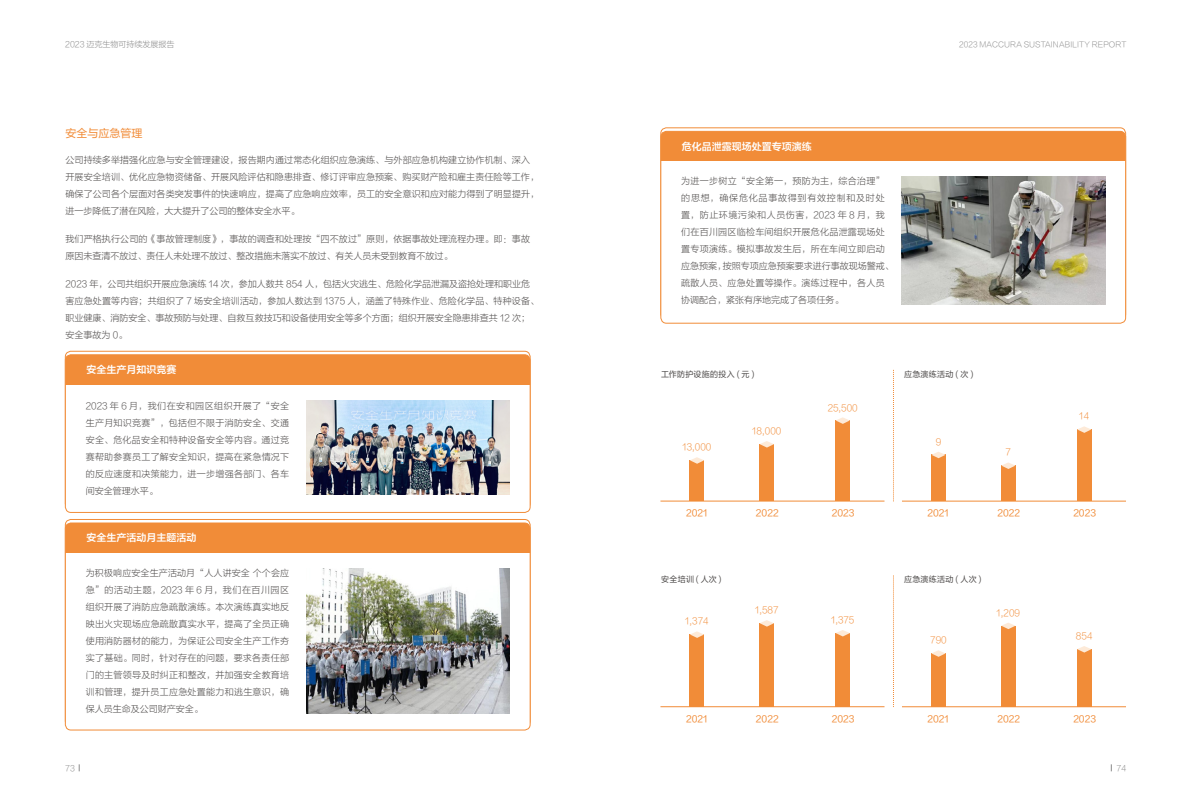
<style>
.page{position:relative;width:1191px;height:808px;background:#fff}
.page>*{position:absolute;margin:0;border:0;box-sizing:border-box;transform-origin:0 0}
.t1{font:11px "FZLTHJW GB1 0";color:#f18c38}
.t2{font:10px "FZLTZCHJW GB1 0";color:#fff}
.t3{font:9px/17px "FZLTXHJW GB1 0";letter-spacing:.015em;color:#4c4948}
.t4{font:9px "FZLTHJW GB1 0";color:#f18c38}
.t5{font:9px "FZLTXHJW GB1 0";color:#f18c38}
.t6{font:8px "FZLTHJW GB1 0";letter-spacing:.03em;color:#4c4948}
.t7{font:8px "FZLTXHJW GB1 0";color:#8a8a8a}
.t8{font:7.5px "FZLTXHJW GB1 0";letter-spacing:.015em;color:#8a8a8a}
</style>
<div class="page">
<div style="left:65px;top:523px;width:465px;height:30px;background:#f18c38"></div>
<div style="left:65px;top:355px;width:465px;height:30px;background:#f18c38"></div>
<div style="left:661px;top:131px;width:464px;height:29px;background:#f18c38"></div>
<div style="left:65px;top:523px;width:465px;height:207px;border:1px solid #f18c38;border-radius:6px"></div>
<div style="left:65px;top:354px;width:465px;height:159px;border:1px solid #f18c38;border-radius:6px"></div>
<div style="left:660px;top:131px;width:465px;height:192px;border:1px solid #f18c38;border-radius:6px"></div>
<img style="left:306px;top:568px;width:204px;height:145px">
<img style="left:306px;top:401px;width:204px;height:94px">
<img style="left:901px;top:177px;width:204px;height:128px">
<hr style="left:660px;top:706px;width:224px;height:1px;background:#f18c38">
<hr style="left:902px;top:706px;width:224px;height:1px;background:#f18c38">
<div style="left:690px;top:634px;width:14px;height:72px;background:#f18c38"></div>
<div style="left:931px;top:653px;width:14px;height:53px;background:#f18c38"></div>
<div style="left:759px;top:623px;width:15px;height:83px;background:#f18c38"></div>
<div style="left:1001px;top:626px;width:14px;height:81px;background:#f18c38"></div>
<div style="left:835px;top:633px;width:15px;height:74px;background:#f18c38"></div>
<div style="left:1077px;top:649px;width:14px;height:58px;background:#f18c38"></div>
<svg style="left:893px;top:575px;width:1px;height:132px"></svg>
<svg style="left:690px;top:631px;width:14px;height:7px"></svg>
<svg style="left:760px;top:620px;width:14px;height:7px"></svg>
<svg style="left:836px;top:630px;width:14px;height:6px"></svg>
<svg style="left:931px;top:650px;width:14px;height:7px"></svg>
<svg style="left:1001px;top:623px;width:14px;height:6px"></svg>
<svg style="left:1077px;top:646px;width:14px;height:6px"></svg>
<hr style="left:660px;top:501px;width:224px;height:1px;background:#f18c38">
<hr style="left:902px;top:501px;width:224px;height:1px;background:#f18c38">
<div style="left:690px;top:460px;width:14px;height:41px;background:#f18c38"></div>
<div style="left:931px;top:455px;width:14px;height:46px;background:#f18c38"></div>
<div style="left:759px;top:444px;width:15px;height:57px;background:#f18c38"></div>
<div style="left:1001px;top:465px;width:14px;height:36px;background:#f18c38"></div>
<div style="left:835px;top:420px;width:15px;height:81px;background:#f18c38"></div>
<div style="left:1077px;top:429px;width:14px;height:72px;background:#f18c38"></div>
<svg style="left:893px;top:370px;width:1px;height:131px"></svg>
<svg style="left:690px;top:457px;width:14px;height:7px"></svg>
<svg style="left:760px;top:441px;width:14px;height:7px"></svg>
<svg style="left:836px;top:417px;width:14px;height:7px"></svg>
<svg style="left:931px;top:452px;width:14px;height:6px"></svg>
<svg style="left:1001px;top:462px;width:14px;height:7px"></svg>
<svg style="left:1077px;top:426px;width:14px;height:7px"></svg>
<p class="t7" style="left:65px;top:40px;width:111px">2023 迈克生物可持续发展报告</p>
<p class="t8" style="left:959px;top:40px;width:169px">2023 MACCURA SUSTAINABILITY REPORT</p>
<p class="t1" style="left:65px;top:127px;width:78px">安全与应急管理</p>
<p class="t3" style="left:65px;top:151px;width:475px">公司持续多举措强化应急与安全管理建设，报告期内通过常态化组织应急演练、与外部应急机构建立协作机制、深入开展安全培训、优化应急物资储备、开展风险评估和隐患排查、修订评审应急预案、购买财产险和雇主责任险等工作，确保了公司各个层面对各类突发事件的快速响应，提高了应急响应效率，员工的安全意识和应对能力得到了明显提升，进一步降低了潜在风险，大大提升了公司的整体安全水平。</p>
<p class="t3" style="left:65px;top:231px;width:466px">我们严格执行公司的《事故管理制度》，事故的调查和处理按“四不放过”原则，依据事故处理流程办理。即：事故原因未查清不放过、责任人未处理不放过、整改措施未落实不放过、有关人员未受到教育不放过。</p>
<p class="t3" style="left:65px;top:276px;width:475px">2023 年，公司共组织开展应急演练 14 次，参加人数共 854 人，包括火灾逃生、危险化学品泄漏及盗抢处理和职业危害应急处置等内容；共组织了 7 场安全培训活动，参加人数达到 1375 人，涵盖了特殊作业、危险化学品、特种设备、职业健康、消防安全、事故预防与处理、自救互救技巧和设备使用安全等多个方面；组织开展安全隐患排查共 12 次；安全事故为 0。</p>
<p class="t2" style="left:86px;top:364px;width:91px">安全生产月知识竞赛</p>
<p class="t3" style="left:86px;top:397px;width:205px;text-align:justify">2023 年 6 月，我们在安和园区组织开展了“安全生产月知识竞赛”，包括但不限于消防安全、交通安全、危化品安全和特种设备安全等内容。通过竞赛帮助参赛员工了解安全知识，提高在紧急情况下的反应速度和决策能力，进一步增强各部门、各车间安全管理水平。</p>
<p class="t2" style="left:86px;top:532px;width:111px">安全生产活动月主题活动</p>
<p class="t3" style="left:86px;top:565px;width:205px;text-align:justify">为积极响应安全生产活动月“人人讲安全 个个会应急”的活动主题，2023 年 6 月，我们在百川园区组织开展了消防应急疏散演练。本次演练真实地反映出火灾现场应急疏散真实水平，提高了全员正确使用消防器材的能力，为保证公司安全生产工作夯实了基础。同时，针对存在的问题，要求各责任部门的主管领导及时纠正和整改，并加强安全教育培训和管理，提升员工应急处置能力和逃生意识，确保人员生命及公司财产安全。</p>
<p class="t2" style="left:682px;top:141px;width:131px">危化品泄露现场处置专项演练</p>
<p class="t3" style="left:681px;top:173px;width:214px">为进一步树立“安全第一，预防为主，综合治理”的思想，确保危化品事故得到有效控制和及时处置，防止环境污染和人员伤害，2023 年 8 月，我们在百川园区临检车间组织开展危化品泄露现场处置专项演练。模拟事故发生后，所在车间立即启动应急预案，按照专项应急预案要求进行事故现场警戒、疏散人员、应急处置等操作。演练过程中，各人员协调配合，紧张有序地完成了各项任务。</p>
<p class="t6" style="left:661px;top:369px;width:95px">工作防护设施的投入 ( 元 )</p>
<p class="t6" style="left:904px;top:369px;width:71px">应急演练活动 ( 次 )</p>
<p class="t5" style="left:682px;top:442px;width:30px">13,000</p>
<p class="t5" style="left:752px;top:426px;width:31px">18,000</p>
<p class="t5" style="left:827px;top:403px;width:32px">25,500</p>
<p class="t5" style="left:935px;top:437px;width:7px">9</p>
<p class="t5" style="left:1005px;top:447px;width:7px">7</p>
<p class="t5" style="left:1079px;top:411px;width:11px">14</p>
<p class="t4" style="left:832px;top:508px;width:24px">2023</p>
<p class="t4" style="left:1073px;top:508px;width:24px">2023</p>
<p class="t4" style="left:686px;top:508px;width:23px">2021</p>
<p class="t4" style="left:927px;top:508px;width:23px">2021</p>
<p class="t4" style="left:756px;top:508px;width:24px">2022</p>
<p class="t4" style="left:997px;top:508px;width:24px">2022</p>
<p class="t6" style="left:661px;top:575px;width:62px">安全培训 ( 人次 )</p>
<p class="t6" style="left:904px;top:575px;width:79px">应急演练活动 ( 人次 )</p>
<p class="t5" style="left:685px;top:616px;width:25px">1,374</p>
<p class="t5" style="left:755px;top:605px;width:25px">1,587</p>
<p class="t5" style="left:996px;top:608px;width:25px">1,209</p>
<p class="t5" style="left:831px;top:615px;width:25px">1,375</p>
<p class="t5" style="left:930px;top:635px;width:18px">790</p>
<p class="t5" style="left:1076px;top:631px;width:18px">854</p>
<p class="t4" style="left:832px;top:713px;width:24px">2023</p>
<p class="t4" style="left:1073px;top:713px;width:24px">2023</p>
<p class="t4" style="left:686px;top:713px;width:23px">2021</p>
<p class="t4" style="left:927px;top:713px;width:23px">2021</p>
<p class="t4" style="left:756px;top:713px;width:24px">2022</p>
<p class="t4" style="left:997px;top:713px;width:24px">2022</p>
<p class="t7" style="left:65px;top:763px;width:11px">73</p>
<p class="t7" style="left:1116px;top:763px;width:11px">74</p>
</div>
